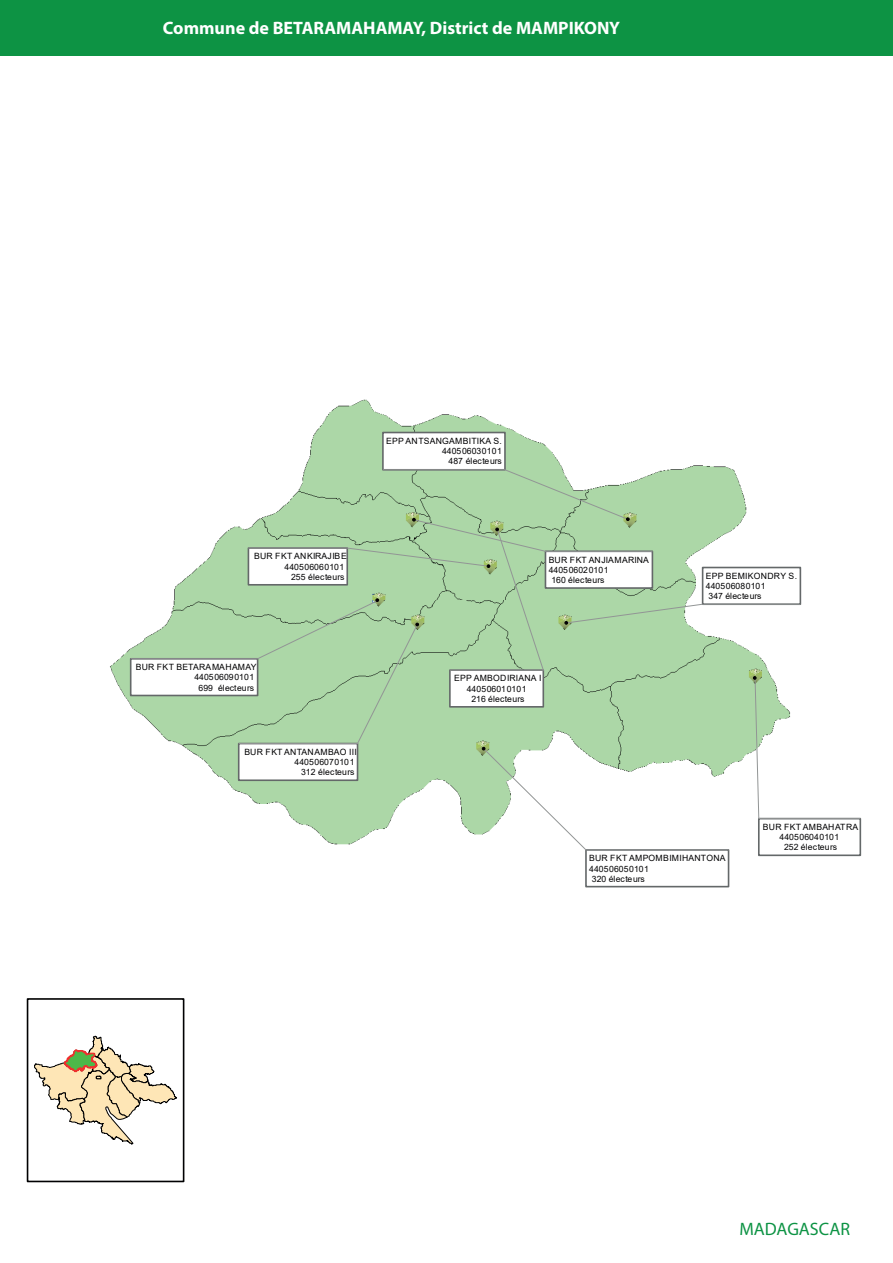
<style>
.page{position:relative;width:893px;height:1263px;background:#fff}
.page>*{position:absolute;margin:0;border:0;box-sizing:border-box;transform-origin:0 0}
.t1{font:700 18px "Myriad Pro";color:#fff}
.t2{font:18px "Myriad Pro";color:#0d9344}
.t3{font:8.7px/10.2px "Arial";letter-spacing:.02em;color:#000002;text-align:right}
</style>
<div class="page">
<div style="left:0;top:0;width:893px;height:56px;background:#0d9344"></div>
<img style="left:26px;top:399px;width:836px;height:783px">
<div style="left:382px;top:432px;width:124px;height:39px;background:#fff;border:2px solid #646869"></div>
<div style="left:585px;top:849px;width:144px;height:38px;background:#fff;border:2px solid #646869"></div>
<div style="left:758px;top:818px;width:103px;height:38px;background:#fff;border:2px solid #646869"></div>
<svg style="left:130px;top:469px;width:731px;height:381px"></svg>
<svg style="left:34px;top:1036px;width:143px;height:109px"></svg>
<div style="left:27px;top:998px;width:157px;height:184px;border:2px solid #000001"></div>
<h1 class="t1" style="left:163px;top:16px;width:459px">Commune de BETARAMAHAMAY, District de MAMPIKONY</h1>
<p class="t3" style="left:386px;top:436px;width:117px">EPP ANTSANGAMBITIKA S.<br>440506030101<br>487 électeurs</p>
<p class="t3" style="left:254px;top:551px;width:94px">BUR FKT ANKIRAJIBE<br>440506060101<br>255 électeurs</p>
<p class="t3" style="left:136px;top:662px;width:122px">BUR FKT BETARAMAHAMAY<br>440506090101<br>699 électeurs</p>
<p class="t3" style="left:244px;top:747px;width:114px">BUR FKT ANTANAMBAO III<br>440506070101<br>312 électeurs</p>
<p class="t3" style="left:549px;top:554px;width:102px">BUR FKT ANJIAMARINA</p>
<p class="t3" style="left:549px;top:565px;width:61px">440506020101</p>
<p class="t3" style="left:551px;top:575px;width:54px">160 électeurs</p>
<p class="t3" style="left:454px;top:673px;width:89px;text-align:center">EPP AMBODIRIANA I<br>440506010101<br>216 électeurs</p>
<p class="t3" style="left:706px;top:571px;width:93px">EPP BEMIKONDRY S.</p>
<p class="t3" style="left:706px;top:581px;width:61px">440506080101</p>
<p class="t3" style="left:709px;top:591px;width:54px">347 électeurs</p>
<p class="t3" style="left:589px;top:853px;width:138px">BUR FKT AMPOMBIMIHANTONA</p>
<p class="t3" style="left:589px;top:863px;width:61px">440506050101</p>
<p class="t3" style="left:592px;top:873px;width:54px">320 électeurs</p>
<p class="t3" style="left:763px;top:822px;width:97px;text-align:center">BUR FKT AMBAHATRA<br>440506040101<br>252 électeurs</p>
<h1 class="t2" style="left:739px;top:1218px;width:112px">MADAGASCAR</h1>
</div>
